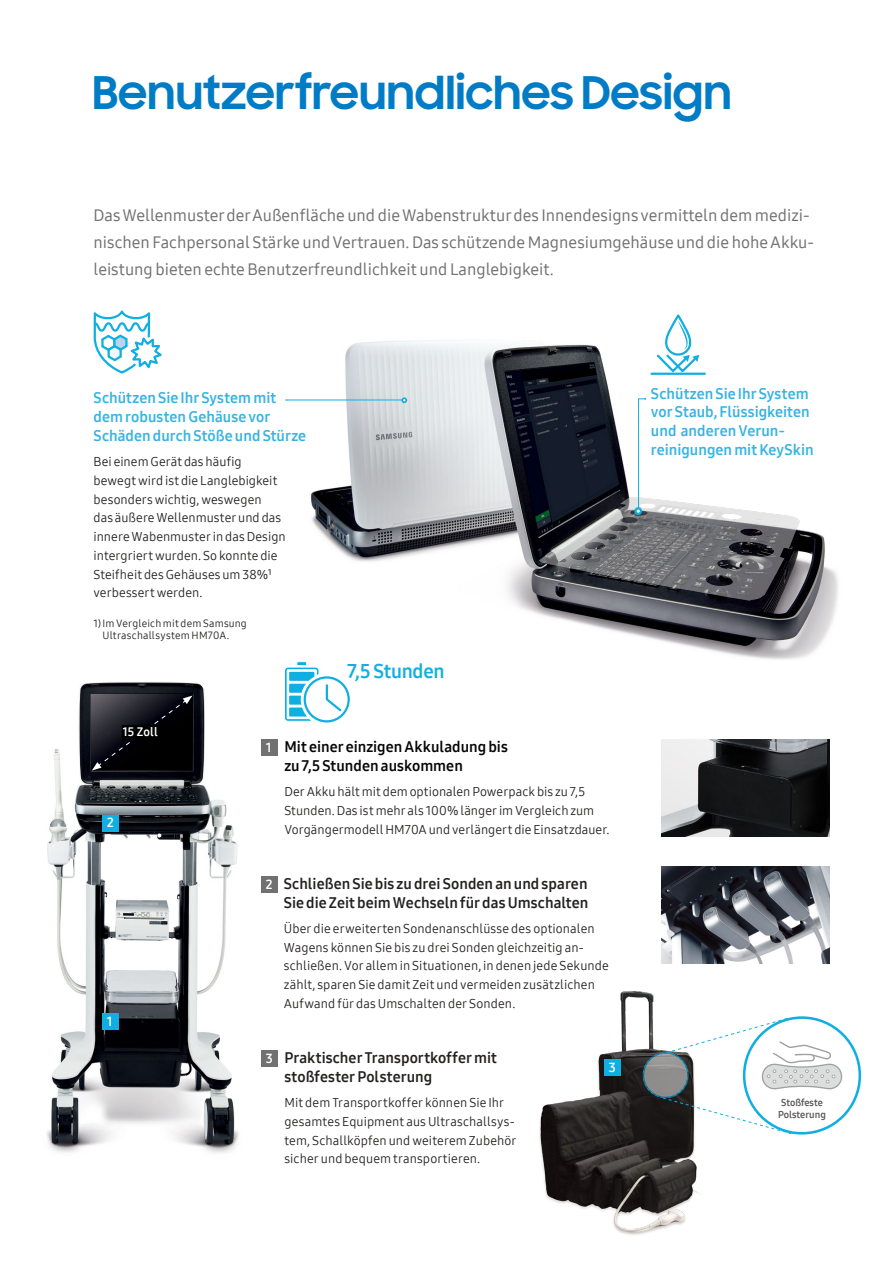
<style>
.page{position:relative;width:893px;height:1263px;background:#fff}
.page>*{position:absolute;margin:0;border:0;box-sizing:border-box;transform-origin:0 0}
.t1{font:700 45px "Samsung Sharp Sans";letter-spacing:.005em;color:#007cc6}
.본문_내용_설명글{font:19.5px "Samsung One 700";letter-spacing:-.01em;color:#10afe2}
.t2{font:16.5px/27px "Samsung One 500";color:#727171}
.본문_내용_설명글-2{font:15px/18.8px "Samsung One 700";color:#36b3e3}
.본문_내용_설명글-3{font:15px/18.8px "Samsung One 700";letter-spacing:.005em;color:#232120}
.본문_내용_설명글-4{font:15px/18.8px "Samsung One 700";color:#050505}
.t3{font:12.9px "Samsung One 700";color:#fff}
.본문_내용_설명글-5{font:12.75px/18.8px "Samsung One 400";letter-spacing:.005em;color:#232120}
.본문_타이틀{font:12px "Samsung One 700";letter-spacing:.01em;color:#fff}
.본문_내용_설명글-6{font:10.5px/12.6px "Samsung One 400";letter-spacing:.015em;color:#232120}
.t4{font:9.75px/12px "Samsung One 700";color:#5a5757;text-align:center}
</style>
<div class="page">
<img style="left:287px;top:340px;width:533px;height:320px">
<img style="left:539px;top:991px;width:161px;height:244px">
<img style="left:46px;top:682px;width:193px;height:471px">
<svg style="left:157px;top:833px;width:4px;height:4px"></svg>
<img style="left:486px;top:461px;width:352px;height:184px">
<img style="left:662px;top:866px;width:167px;height:97px">
<img style="left:661px;top:739px;width:168px;height:98px">
<svg style="left:643px;top:1017px;width:199px;height:117px"></svg>
<div style="left:102px;top:1013px;width:17px;height:17px;background:#10afe2"></div>
<div style="left:604px;top:1059px;width:17px;height:16px;background:#10afe2"></div>
<svg style="left:284px;top:661px;width:35px;height:61px"></svg>
<div style="left:304px;top:676px;width:46px;height:46px;border:2px solid #10afe2;border-radius:50%"></div>
<svg style="left:325px;top:683px;width:18px;height:30px"></svg>
<div style="left:102px;top:815px;width:17px;height:16px;background:#10afe2"></div>
<svg style="left:92px;top:696px;width:100px;height:74px;background:#17161c"></svg>
<hr style="left:286px;top:400px;width:118px;height:1px;background:#10afe2">
<svg style="left:401px;top:397px;width:6px;height:6px"></svg>
<hr style="left:638px;top:399px;width:1px;height:110px;background:#10afe2">
<svg style="left:638px;top:398px;width:8px;height:2px"></svg>
<div style="left:634px;top:507px;width:8px;height:8px;border:2px solid #10afe2;border-radius:50%"></div>
<hr style="left:651px;top:373px;width:54px;height:2px;background:#10afe2">
<svg style="left:655px;top:314px;width:44px;height:59px"></svg>
<svg style="left:93px;top:310px;width:69px;height:64px"></svg>
<div style="left:122px;top:725px;width:56px;height:15px;background:#000"></div>
<div style="left:261px;top:739px;width:17px;height:17px;background:#727171"></div>
<div style="left:261px;top:876px;width:17px;height:17px;background:#727171"></div>
<div style="left:261px;top:1050px;width:17px;height:17px;background:#727171"></div>
<p class="t1" style="left:92px;top:60px;width:641px">Benutzerfreundliches Design</p>
<p class="t2" style="left:94px;top:202px;width:722px">Das Wellenmuster der Außenfläche und die Wabenstruktur des Innendesigns vermitteln dem medizi&shy;nischen Fachpersonal Stärke und Vertrauen. Das schützende Magnesiumgehäuse und die hohe Akku&shy;leistung bieten echte Benutzerfreundlichkeit und Langlebigkeit.</p>
<p class="본문_내용_설명글-2" style="left:94px;top:389px;width:214px">Schützen Sie Ihr System mit dem robusten Gehäuse vor<br>Schäden durch Stöße und Stürze</p>
<p class="본문_내용_설명글-5" style="left:94px;top:452px;width:194px">Bei einem Gerät das häufig bewegt wird ist die Langlebigkeit besonders wichtig, weswegen<br>das äußere Wellenmuster und das innere Wabenmuster in das Design intergriert wurden. So konnte die<br>Steifheit des Gehäuses um 38%¹ verbessert werden.</p>
<p class="본문_내용_설명글-6" style="left:103px;top:617px;width:146px;text-indent:-9px">1)Im Vergleich mit dem Samsung<br>Ultraschallsystem HM70A.</p>
<p class="본문_타이틀" style="left:122px;top:724px;width:37px">15 Zoll</p>
<p class="본문_내용_설명글" style="left:347px;top:658px;width:99px">7,5 Stunden</p>
<p class="t3" style="left:107px;top:814px;width:8px">2</p>
<p class="t3" style="left:107px;top:1013px;width:7px">1</p>
<p class="t3" style="left:266px;top:739px;width:7px">1</p>
<p class="본문_내용_설명글-4" style="left:284px;top:737px;width:225px">Mit einer einzigen Akkuladung bis zu 7,5 Stunden auskommen</p>
<p class="본문_내용_설명글-5" style="left:284px;top:782px;width:327px">Der Akku hält mit dem optionalen Powerpack bis zu 7,5<br>Stunden. Das ist mehr als 100% länger im Vergleich zum<br>Vorgängermodell HM70A und verlängert die Einsatzdauer.</p>
<p class="t3" style="left:266px;top:876px;width:8px">2</p>
<p class="본문_내용_설명글-3" style="left:284px;top:874px;width:306px">Schließen Sie bis zu drei Sonden an und sparen<br>Sie die Zeit beim Wechseln für das Umschalten</p>
<p class="본문_내용_설명글-5" style="left:284px;top:919px;width:326px">Über die erweiterten Sondenanschlüsse des optionalen Wagens können Sie bis zu drei Sonden gleichzeitig an&shy;schließen. Vor allem in Situationen, in denen jede Sekunde zählt, sparen Sie damit Zeit und vermeiden zusätzlichen Aufwand für das Umschalten der Sonden.</p>
<p class="t3" style="left:266px;top:1050px;width:9px">3</p>
<p class="본문_내용_설명글-3" style="left:284px;top:1048px;width:214px">Praktischer Transportkoffer mit stoßfester Polsterung</p>
<p class="본문_내용_설명글-5" style="left:284px;top:1093px;width:234px">Mit dem Transportkoffer können Sie Ihr gesamtes Equipment aus Ultraschallsys&shy;tem, Schallköpfen und weiterem Zubehör sicher und bequem transportieren.</p>
<p class="t3" style="left:609px;top:1058px;width:9px">3</p>
<p class="본문_내용_설명글-2" style="left:651px;top:384px;width:164px">Schützen Sie Ihr System vor Staub, Flüssigkeiten und anderen Verun&shy;reinigungen mit KeySkin</p>
<p class="t4" style="left:778px;top:1096px;width:49px">Stoßfeste<br>Polsterung</p>
</div>
